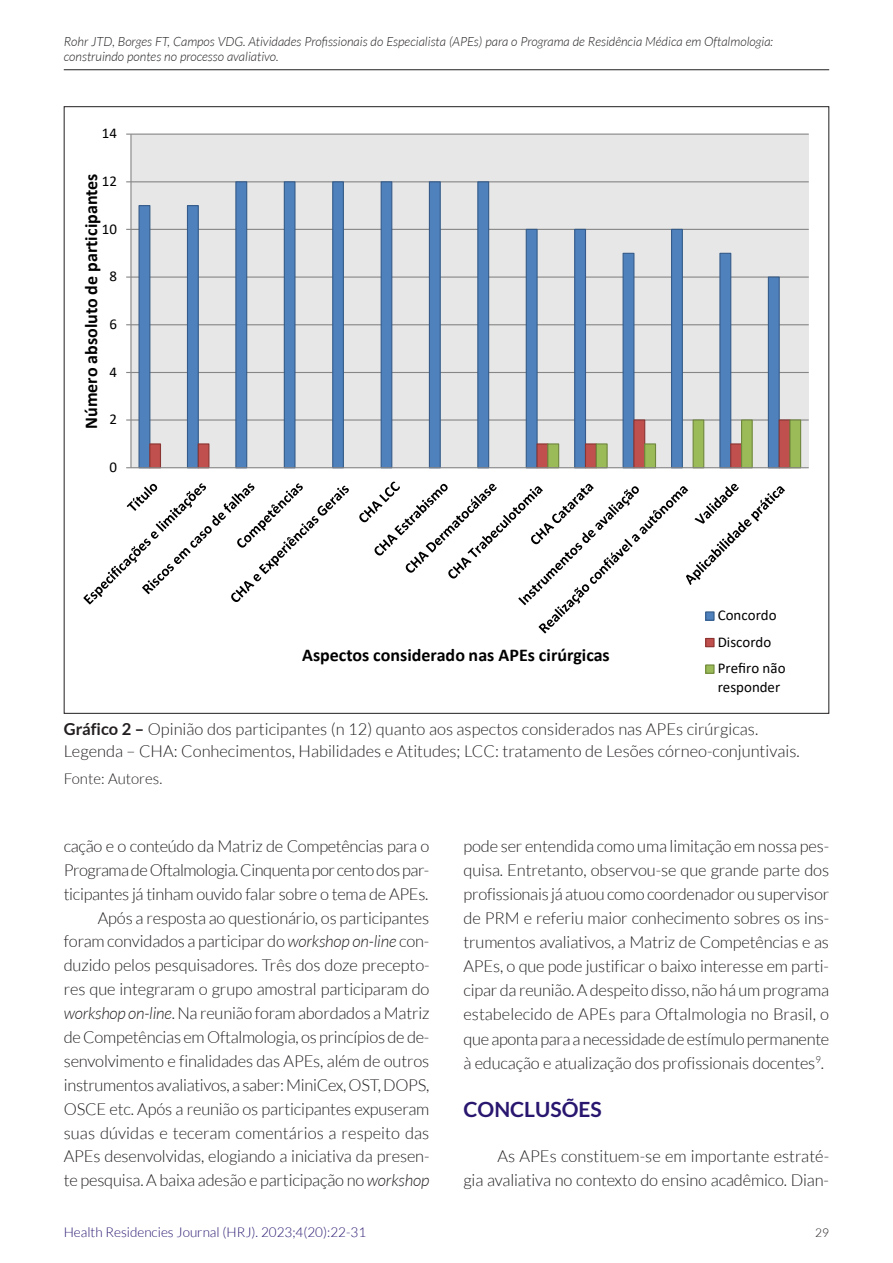
<style>
.page{position:relative;width:893px;height:1263px;background:#fff}
.page>*{position:absolute;margin:0;border:0;box-sizing:border-box;transform-origin:0 0}
.t1{font:700 21px "Lato";color:#29166f}
.t2{font:700 18px "Calibri";color:#000}
.t3{font:300 16.5px/23.9px "Lato";letter-spacing:-.01em;color:#231f20;text-align:right}
.t4{font:15px/26.5px "Calibri";color:#000}
.t5{font:300 15px "Lato";color:#231f20}
.t6{font:300 13.5px "Lato";color:#29166f}
.t7{font:italic 300 12.75px/15.3px "Lato";color:#231f20}
.t8{font:300 12px "Lato";color:#231f20}
.s1{font-weight:700}
.s2{font-style:italic}
</style>
<div class="page">
<hr style="left:64px;top:69px;width:765px;height:1px;background:#231f20">
<div style="left:131px;top:134px;width:678px;height:334px;background:#e7e7e7"></div>
<hr style="left:131px;top:419px;width:678px;height:2px;background:#868686">
<hr style="left:131px;top:372px;width:678px;height:1px;background:#868686">
<hr style="left:131px;top:324px;width:678px;height:1px;background:#868686">
<hr style="left:131px;top:276px;width:678px;height:2px;background:#868686">
<hr style="left:131px;top:229px;width:678px;height:1px;background:#868686">
<hr style="left:131px;top:181px;width:678px;height:1px;background:#868686">
<hr style="left:131px;top:134px;width:678px;height:1px;background:#868686">
<svg style="left:138px;top:181px;width:642px;height:288px"></svg>
<svg style="left:149px;top:419px;width:653px;height:50px"></svg>
<hr style="left:130px;top:134px;width:2px;height:334px;background:#868686">
<hr style="left:131px;top:467px;width:678px;height:1px;background:#868686">
<svg style="left:83px;top:483px;width:266px;height:121px"></svg>
<svg style="left:359px;top:482px;width:426px;height:151px"></svg>
<div style="left:706px;top:612px;width:8px;height:8px;background:#4f81bd"></div>
<div style="left:705px;top:611px;width:10px;height:10px;border:1px solid #345b89"></div>
<div style="left:706px;top:638px;width:8px;height:9px;background:#c0504d"></div>
<div style="left:705px;top:638px;width:10px;height:9px;border:1px solid #8b3533"></div>
<div style="left:706px;top:665px;width:8px;height:8px;background:#9bbb59"></div>
<div style="left:705px;top:664px;width:10px;height:10px;border:1px solid #6f873c"></div>
<p class="t7" style="left:64px;top:34px;width:711px">Rohr JTD, Borges FT, Campos VDG. Atividades Profissionais do Especialista (APEs) para o Programa de Residência Médica em Oftalmologia: construindo pontes no processo avaliativo.</p>
<p class="t4" style="left:102px;top:120px;width:17px">14</p>
<p class="t2" style="left:78px;top:429px;width:257px;rotate:-90deg">N mú ore otulosba ed setnapi c i t rap</p>
<p class="t4" style="left:102px;top:167px;width:17px">12</p>
<p class="t4" style="left:102px;top:215px;width:17px">10</p>
<p class="t4" style="left:109px;top:263px;width:9px">8</p>
<p class="t4" style="left:109px;top:310px;width:9px">6</p>
<p class="t4" style="left:109px;top:358px;width:9px">4</p>
<p class="t4" style="left:109px;top:406px;width:9px">2</p>
<p class="t4" style="left:109px;top:453px;width:9px">0</p>
<p class="t4" style="left:718px;top:602px;width:69px">Concordo<br>Discordo<br>Prefiro não</p>
<p class="t4" style="left:718px;top:673px;width:64px">responder</p>
<p class="t3" style="left:64px;top:718px;width:737px;line-height:22.5px;text-align:left"><span class="s1">Gráfico 2 –</span> Opinião dos participantes (n 12) quanto aos aspectos considerados nas APEs cirúrgicas.<br>Legenda – CHA: Conhecimentos, Habilidades e Atitudes; LCC: tratamento de Lesões córneo-conjuntivais.</p>
<p class="t5" style="left:64px;top:770px;width:100px">Fonte: Autores.</p>
<p class="t2" style="left:302px;top:642px;width:309px">Aspectos considerado nas APEs cirúrgicas</p>
<p class="t3" style="left:64px;top:834px;width:367px">cação e o conteúdo da Matriz de Competências para o Programa de Oftalmologia. Cinquenta por cento dos par&shy;ticipantes já tinham ouvido falar sobre o tema de APEs.<br>Após a resposta ao questionário, os participantes foram convidados a participar do <span class="s2">workshop on-line</span> con&shy;duzido pelos pesquisadores. Três dos doze precepto&shy;res que integraram o grupo amostral participaram do <span class="s2">workshop on-line</span>. Na reunião foram abordados a Matriz de Competências em Oftalmologia, os princípios de de&shy;senvolvimento e finalidades das APEs, além de outros instrumentos avaliativos, a saber: MiniCex, OST, DOPS, OSCE etc. Após a reunião os participantes expuseram suas dúvidas e teceram comentários a respeito das APEs desenvolvidas, elogiando a iniciativa da presen&shy;te pesquisa. A baixa adesão e participação no <span class="s2">workshop</span></p>
<p class="t3" style="left:463px;top:834px;width:367px;text-align:justify">pode ser entendida como uma limitação em nossa pes&shy;quisa. Entretanto, observou-se que grande parte dos profissionais já atuou como coordenador ou supervisor de PRM e referiu maior conhecimento sobres os ins&shy;trumentos avaliativos, a Matriz de Competências e as APEs, o que pode justificar o baixo interesse em parti&shy;cipar da reunião. A despeito disso, não há um programa estabelecido de APEs para Oftalmologia no Brasil, o que aponta para a necessidade de estímulo permanente à educação e atualização dos profissionais docentes<sup>9</sup>.</p>
<p class="t1" style="left:463px;top:1097px;width:140px">CONCLUSÕES</p>
<p class="t3" style="left:463px;top:1144px;width:367px">As APEs constituem-se em importante estraté-<br>gia avaliativa no contexto do ensino acadêmico. Dian-</p>
<p class="t6" style="left:64px;top:1225px;width:304px">Health Residencies Journal (HRJ). 2023;4(20):22-31</p>
<p class="t8" style="left:815px;top:1227px;width:15px">29</p>
</div>
